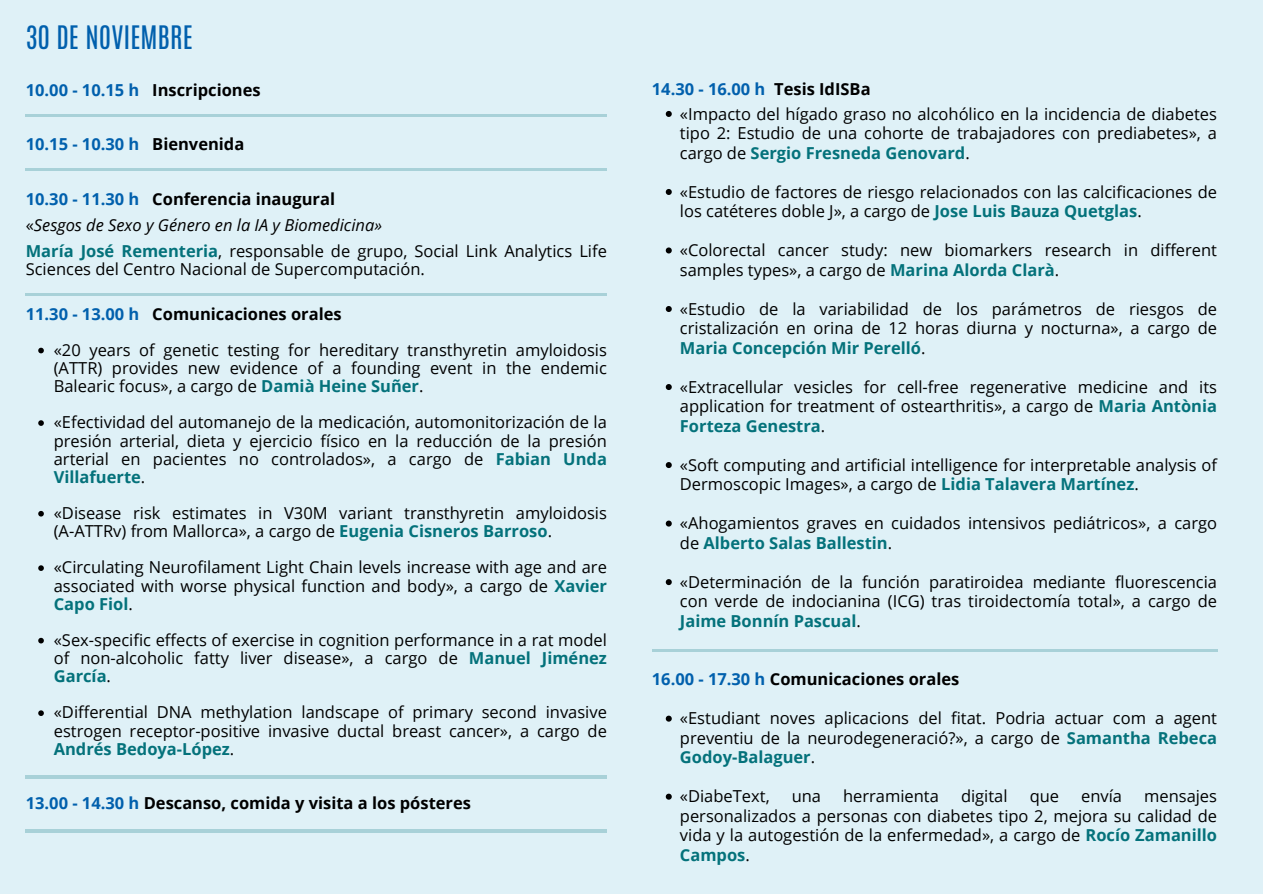
<style>
.page{position:relative;width:1263px;height:894px;background:#fff}
.page>*{position:absolute;margin:0;border:0;box-sizing:border-box;transform-origin:0 0}
.t1{font:27px "Antonio";color:#0160ad}
.t2{font:16.5px/19.5px "Open Sans";color:#000;text-align:justify}
.t3{font:700 16.5px "Open Sans";color:#000}
.t4{font:700 16.5px "Open Sans";color:#0160ad}
.t5{font:italic 16.5px "Open Sans";color:#000}
.s1{color:#0160ad}
.s2{color:#000}
.s3{font-style:normal}
.s4{font-weight:700;color:#04727b}
</style>
<div class="page">
<div style="left:0;top:0;width:1263px;height:893px;background:#dff1f7"></div>
<svg style="left:38px;top:347px;width:6px;height:6px"></svg>
<svg style="left:38px;top:420px;width:6px;height:6px"></svg>
<svg style="left:38px;top:510px;width:6px;height:6px"></svg>
<svg style="left:38px;top:565px;width:6px;height:5px"></svg>
<svg style="left:38px;top:637px;width:6px;height:6px"></svg>
<svg style="left:38px;top:710px;width:6px;height:5px"></svg>
<hr style="left:26px;top:114px;width:581px;height:3px;background:#04727b">
<svg style="left:666px;top:111px;width:6px;height:6px"></svg>
<svg style="left:666px;top:189px;width:6px;height:6px"></svg>
<svg style="left:666px;top:247px;width:6px;height:6px"></svg>
<svg style="left:666px;top:306px;width:6px;height:6px"></svg>
<svg style="left:666px;top:384px;width:6px;height:6px"></svg>
<svg style="left:666px;top:462px;width:6px;height:6px"></svg>
<svg style="left:666px;top:520px;width:6px;height:6px"></svg>
<svg style="left:666px;top:579px;width:6px;height:6px"></svg>
<svg style="left:666px;top:715px;width:6px;height:6px"></svg>
<svg style="left:666px;top:793px;width:6px;height:6px"></svg>
<hr style="left:652px;top:648px;width:565px;height:3px;background:#04727b">
<hr style="left:26px;top:168px;width:581px;height:3px;background:#04727b">
<hr style="left:26px;top:293px;width:581px;height:2px;background:#04727b">
<hr style="left:26px;top:775px;width:581px;height:3px;background:#04727b">
<hr style="left:26px;top:829px;width:581px;height:3px;background:#04727b">
<p class="t1" style="left:26px;top:18px;width:169px">30 DE NOVIEMBRE</p>
<p class="t3" style="left:26px;top:78px;width:236px"><span class="s1">10.00 - 10.15 h</span> Inscripciones</p>
<p class="t4" style="left:26px;top:132px;width:220px">10.15 - 10.30 h <span class="s2">Bienvenida</span></p>
<p class="t3" style="left:26px;top:187px;width:311px"><span class="s1">10.30 - 11.30 h</span> Conferencia inaugural</p>
<p class="t5" style="left:26px;top:213px;width:358px"><span class="s3">«</span>Sesgos de Sexo y Género en la IA y Biomedicina»</p>
<p class="t2" style="left:26px;top:241px;width:583px;line-height:18.1px"><span class="s4">María José Rementeria</span>, responsable de grupo, Social Link Analytics Life<br>Sciences del Centro Nacional de Supercomputación.</p>
<p class="t3" style="left:26px;top:302px;width:317px"><span class="s1">11.30 - 13.00 h</span> Comunicaciones orales</p>
<p class="t2" style="left:54px;top:340px;width:555px;line-height:18.1px">«20 years of genetic testing for hereditary transthyretin amyloidosis (ATTR) provides new evidence of a founding event in the endemic Balearic focus», a cargo de <span class="s4">Damià Heine Suñer</span>.</p>
<p class="t2" style="left:54px;top:413px;width:555px;line-height:18.1px">«Efectividad del automanejo de la medicación, automonitorización de la presión arterial, dieta y ejercicio físico en la reducción de la presión arterial en pacientes no controlados», a cargo de <span class="s4">Fabian Unda Villafuerte</span>.</p>
<p class="t2" style="left:54px;top:503px;width:555px;line-height:18.1px">«Disease risk estimates in V30M variant transthyretin amyloidosis (A-ATTRv) from Mallorca», a cargo de <span class="s4">Eugenia Cisneros Barroso</span>.</p>
<p class="t2" style="left:54px;top:557px;width:555px;line-height:18.1px">«Circulating Neurofilament Light Chain levels increase with age and are associated with worse physical function and body», a cargo de <span class="s4">Xavier Capo Fiol</span>.</p>
<p class="t2" style="left:54px;top:630px;width:555px;line-height:18.1px">«Sex-specific effects of exercise in cognition performance in a rat model of non-alcoholic fatty liver disease», a cargo de <span class="s4">Manuel Jiménez García</span>.</p>
<p class="t2" style="left:54px;top:702px;width:555px;line-height:18.1px">«Differential DNA methylation landscape of primary second invasive estrogen receptor-positive invasive ductal breast cancer», a cargo de <span class="s4">Andrés Bedoya-López</span>.</p>
<p class="t3" style="left:26px;top:791px;width:447px"><span class="s1">13.00 - 14.30 h</span> Descanso, comida y visita a los pósteres</p>
<p class="t4" style="left:652px;top:77px;width:220px">14.30 - 16.00 h <span class="s2">Tesis IdISBa</span></p>
<p class="t2" style="left:680px;top:103px;width:539px">«Impacto del hígado graso no alcohólico en la incidencia de diabetes tipo 2: Estudio de una cohorte de trabajadores con prediabetes», a cargo de <span class="s4">Sergio Fresneda Genovard</span>.</p>
<p class="t2" style="left:680px;top:181px;width:539px">«Estudio de factores de riesgo relacionados con las calcificaciones de los catéteres doble J», a cargo de <span class="s4">Jose Luis Bauza Quetglas</span>.</p>
<p class="t2" style="left:680px;top:240px;width:539px">«Colorectal cancer study: new biomarkers research in different samples types», a cargo de <span class="s4">Marina Alorda Clarà</span>.</p>
<p class="t2" style="left:680px;top:298px;width:539px">«Estudio de la variabilidad de los parámetros de riesgos de cristalización en orina de 12 horas diurna y nocturna», a cargo de <span class="s4">Maria Concepción Mir Perelló</span>.</p>
<p class="t2" style="left:680px;top:376px;width:539px">«Extracellular vesicles for cell-free regenerative medicine and its application for treatment of ostearthritis», a cargo de <span class="s4">Maria Antònia Forteza Genestra</span>.</p>
<p class="t2" style="left:680px;top:454px;width:539px">«Soft computing and artificial intelligence for interpretable analysis of<br>Dermoscopic Images», a cargo de <span class="s4">Lidia Talavera Martínez</span>.</p>
<p class="t2" style="left:680px;top:513px;width:539px">«Ahogamientos graves en cuidados intensivos pediátricos», a cargo de <span class="s4">Alberto Salas Ballestin</span>.</p>
<p class="t2" style="left:680px;top:571px;width:539px">«Determinación de la función paratiroidea mediante fluorescencia con verde de indocianina (ICG) tras tiroidectomía total», a cargo de <span class="s4">Jaime Bonnín Pascual</span>.</p>
<p class="t3" style="left:652px;top:667px;width:309px"><span class="s1">16.00 - 17.30 h</span> Comunicaciones orales</p>
<p class="t2" style="left:680px;top:708px;width:539px">«Estudiant noves aplicacions del fitat. Podria actuar com a agent preventiu de la neurodegeneració?», a cargo de <span class="s4">Samantha Rebeca Godoy-Balaguer</span>.</p>
<p class="t2" style="left:680px;top:785px;width:91px">«DiabeText,</p>
<p class="t2" style="left:792px;top:785px;width:31px">una</p>
<p class="t2" style="left:843px;top:785px;width:97px">herramienta</p>
<p class="t2" style="left:961px;top:785px;width:48px">digital</p>
<p class="t2" style="left:1030px;top:785px;width:31px">que</p>
<p class="t2" style="left:1081px;top:785px;width:42px">envía</p>
<p class="t2" style="left:680px;top:785px;width:539px;text-indent:464px">mensajes personalizados a personas con diabetes tipo 2, mejora su calidad de vida y la autogestión de la enfermedad», a cargo de <span class="s4">Rocío Zamanillo Campos</span>.</p>
</div>
